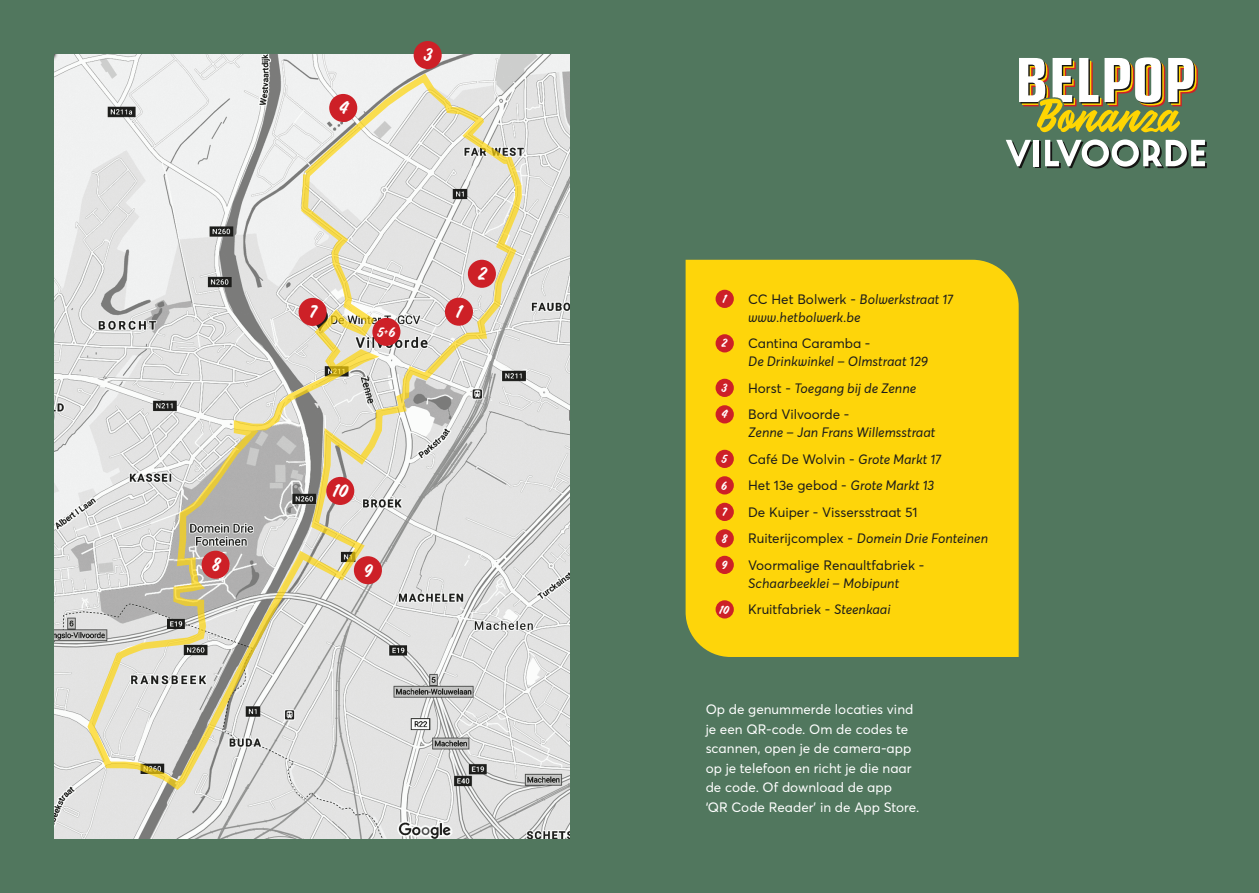
<style>
.page{position:relative;width:1259px;height:893px;background:#51775e}
.page>*{position:absolute;margin:0;border:0;box-sizing:border-box;transform-origin:0 0}
.t1{font:71.4px "Uomo Piccolo";color:#fff}
.t2{font:18px "Calafia";color:#fff}
.t3{font:italic 13.5px/18px "Averta";color:#1c1c1b}
.t4{font:13.5px/19.5px "Averta";color:#fff}
.t5{font:13.5px "Averta";color:#1c1c1b}
.t6{font:13.5px "Calafia";color:#fff}
.t7{font:11.7px "Calafia";color:#fff}
.s1{font-size:9px}
.s2{color:#151514}
.s3{font-style:normal}
.s4{font-style:italic}
</style>
<div class="page">
<img style="left:54px;top:54px;width:516px;height:785px">
<svg style="left:86px;top:72px;width:437px;height:719px;background:#d9d8d0"></svg>
<div style="left:685px;top:260px;width:333px;height:397px;background:#fed50a"></div>
<div style="left:715px;top:290px;width:19px;height:18px;background:#cd2027;border-radius:50%"></div>
<div style="left:715px;top:334px;width:19px;height:18px;background:#cd2027;border-radius:50%"></div>
<div style="left:715px;top:379px;width:19px;height:18px;background:#cd2027;border-radius:50%"></div>
<div style="left:715px;top:405px;width:19px;height:18px;background:#cd2027;border-radius:50%"></div>
<div style="left:715px;top:450px;width:19px;height:18px;background:#cd2027;border-radius:50%"></div>
<div style="left:715px;top:476px;width:19px;height:18px;background:#cd2027;border-radius:50%"></div>
<div style="left:715px;top:503px;width:19px;height:18px;background:#cd2027;border-radius:50%"></div>
<div style="left:715px;top:529px;width:19px;height:18px;background:#cd2027;border-radius:50%"></div>
<div style="left:715px;top:556px;width:19px;height:18px;background:#cd2027;border-radius:50%"></div>
<div style="left:715px;top:600px;width:19px;height:18px;background:#cd2027;border-radius:50%"></div>
<div style="left:445px;top:298px;width:28px;height:28px;background:#cd2027;border-radius:50%"></div>
<div style="left:298px;top:298px;width:29px;height:28px;background:#cd2027;border-radius:50%"></div>
<div style="left:202px;top:551px;width:28px;height:28px;background:#cd2027;border-radius:50%"></div>
<div style="left:354px;top:556px;width:28px;height:28px;background:#cd2027;border-radius:50%"></div>
<div style="left:326px;top:477px;width:28px;height:28px;background:#cd2027;border-radius:50%"></div>
<div style="left:468px;top:260px;width:28px;height:28px;background:#cd2027;border-radius:50%"></div>
<div style="left:414px;top:41px;width:28px;height:28px;background:#cd2027;border-radius:50%"></div>
<div style="left:329px;top:94px;width:28px;height:28px;background:#cd2027;border-radius:50%"></div>
<div style="left:372px;top:318px;width:28px;height:28px;background:#cd2027;border-radius:50%"></div>
<svg style="left:1019px;top:57px;width:179px;height:76px"></svg>
<h2 class="t2" style="left:338px;top:97px;width:10px">4</h2>
<h2 class="t2" style="left:423px;top:44px;width:10px">3</h2>
<h2 class="t2" style="left:308px;top:301px;width:9px">7</h2>
<h2 class="t2" style="left:455px;top:301px;width:7px">1</h2>
<p class="t6" style="left:377px;top:324px;width:20px">5<span class="s1">+</span>6</p>
<h2 class="t2" style="left:477px;top:263px;width:10px">2</h2>
<h2 class="t2" style="left:332px;top:480px;width:17px">10</h2>
<h2 class="t2" style="left:211px;top:554px;width:10px">8</h2>
<h2 class="t2" style="left:363px;top:560px;width:10px">9</h2>
<h1 class="t1" style="left:1006px;top:117px;width:203px">V<span class="s2">IL</span>VOORDE</h1>
<p class="t7" style="left:722px;top:292px;width:5px">1</p>
<p class="t3" style="left:748px;top:291px;width:207px"><span class="s3">CC Het Bolwerk -</span> Bolwerkstraat 17 www.hetbolwerk.be</p>
<p class="t7" style="left:721px;top:336px;width:7px">2</p>
<p class="t5" style="left:748px;top:335px;width:124px">Cantina Caramba -</p>
<p class="t3" style="left:748px;top:353px;width:182px">De Drinkwinkel – Olmstraat 129</p>
<p class="t7" style="left:721px;top:381px;width:7px">3</p>
<p class="t3" style="left:748px;top:380px;width:170px"><span class="s3">Horst -</span> Toegang bij de Zenne</p>
<p class="t7" style="left:721px;top:407px;width:7px">4</p>
<p class="t5" style="left:748px;top:406px;width:103px">Bord Vilvoorde -</p>
<p class="t3" style="left:748px;top:424px;width:189px">Zenne – Jan Frans Willemsstraat</p>
<p class="t7" style="left:721px;top:452px;width:7px">5</p>
<p class="t5" style="left:748px;top:451px;width:195px">Café De Wolvin - <span class="s4">Grote Markt 17</span></p>
<p class="t7" style="left:721px;top:478px;width:7px">6</p>
<p class="t5" style="left:748px;top:477px;width:188px">Het 13e gebod - <span class="s4">Grote Markt 13</span></p>
<p class="t7" style="left:721px;top:505px;width:6px">7</p>
<p class="t5" style="left:748px;top:504px;width:171px">De Kuiper - Vissersstraat 51</p>
<p class="t7" style="left:721px;top:531px;width:7px">8</p>
<p class="t3" style="left:748px;top:530px;width:242px"><span class="s3">Ruiterijcomplex -</span> Domein Drie Fonteinen</p>
<p class="t7" style="left:721px;top:558px;width:7px">9</p>
<p class="t5" style="left:748px;top:557px;width:178px">Voormalige Renaultfabriek -</p>
<p class="t3" style="left:748px;top:575px;width:153px">Schaarbeeklei – Mobipunt</p>
<p class="t7" style="left:719px;top:602px;width:11px">10</p>
<p class="t5" style="left:748px;top:601px;width:144px">Kruitfabriek - <span class="s4">Steenkaai</span></p>
<p class="t4" style="left:705px;top:700px;width:215px">Op de genummerde locaties vind je een QR-code. Om de codes te scannen, open je de camera-app op je telefoon en richt je die naar de code. Of download de app<br>‘QR Code Reader’ in de App Store.</p>
</div>
